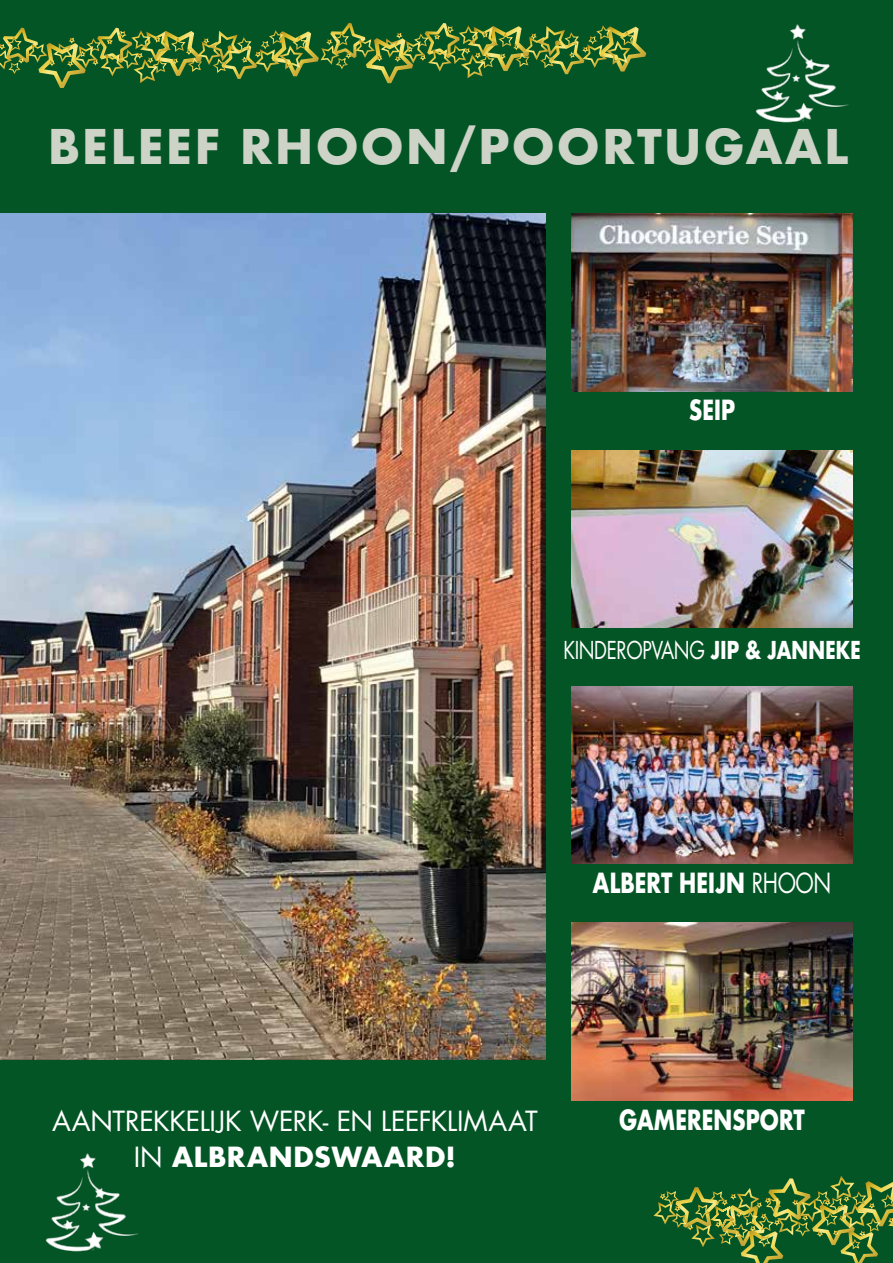
<style>
.page{position:relative;width:893px;height:1263px;background:#045525}
.page>*{position:absolute;margin:0;border:0;box-sizing:border-box;transform-origin:0 0}
.t1{font:700 46.5px "Futura";letter-spacing:.045em;color:#cdd3c6}
.t2{font:27px/36px "Futura";letter-spacing:-.01em;color:#fff;text-align:center}
.t3{font:700 27px "Futura";letter-spacing:-.02em;color:#fff;scale:.79 1}
.t4{font:24px "Futura";letter-spacing:-.02em;color:#fff;scale:.79 1}
.s1{font-weight:700}
.s2{font-weight:400}
</style>
<div class="page">
<img style="left:0;top:214px;width:546px;height:846px">
<img style="left:571px;top:214px;width:282px;height:177px">
<img style="left:571px;top:450px;width:282px;height:178px">
<img style="left:571px;top:686px;width:282px;height:178px">
<img style="left:571px;top:922px;width:282px;height:178px">
<img style="left:45px;top:1153px;width:94px;height:99px">
<img style="left:755px;top:24px;width:94px;height:99px">
<svg style="left:0;top:22px;width:646px;height:66px"></svg>
<svg style="left:653px;top:1175px;width:240px;height:88px"></svg>
<h1 class="t1" style="left:48px;top:113px;width:803px">BELEEF RHOON/POORTUGAAL</h1>
<p class="t3" style="left:689px;top:391px;width:61px">SEIP</p>
<p class="t4" style="left:563px;top:634px;width:378px">KINDEROPVANG <span class="s1">JIP &amp; JANNEKE</span></p>
<p class="t3" style="left:593px;top:863px;width:304px">ALBERT HEIJN <span class="s2">RHOON</span></p>
<p class="t2" style="left:52px;top:1102px;width:487px">AANTREKKELIJK WERK- EN LEEFKLIMAAT<br>IN <span class="s1">ALBRANDSWAARD!</span></p>
<p class="t3" style="left:619px;top:1100px;width:237px">GAMERENSPORT</p>
</div>
